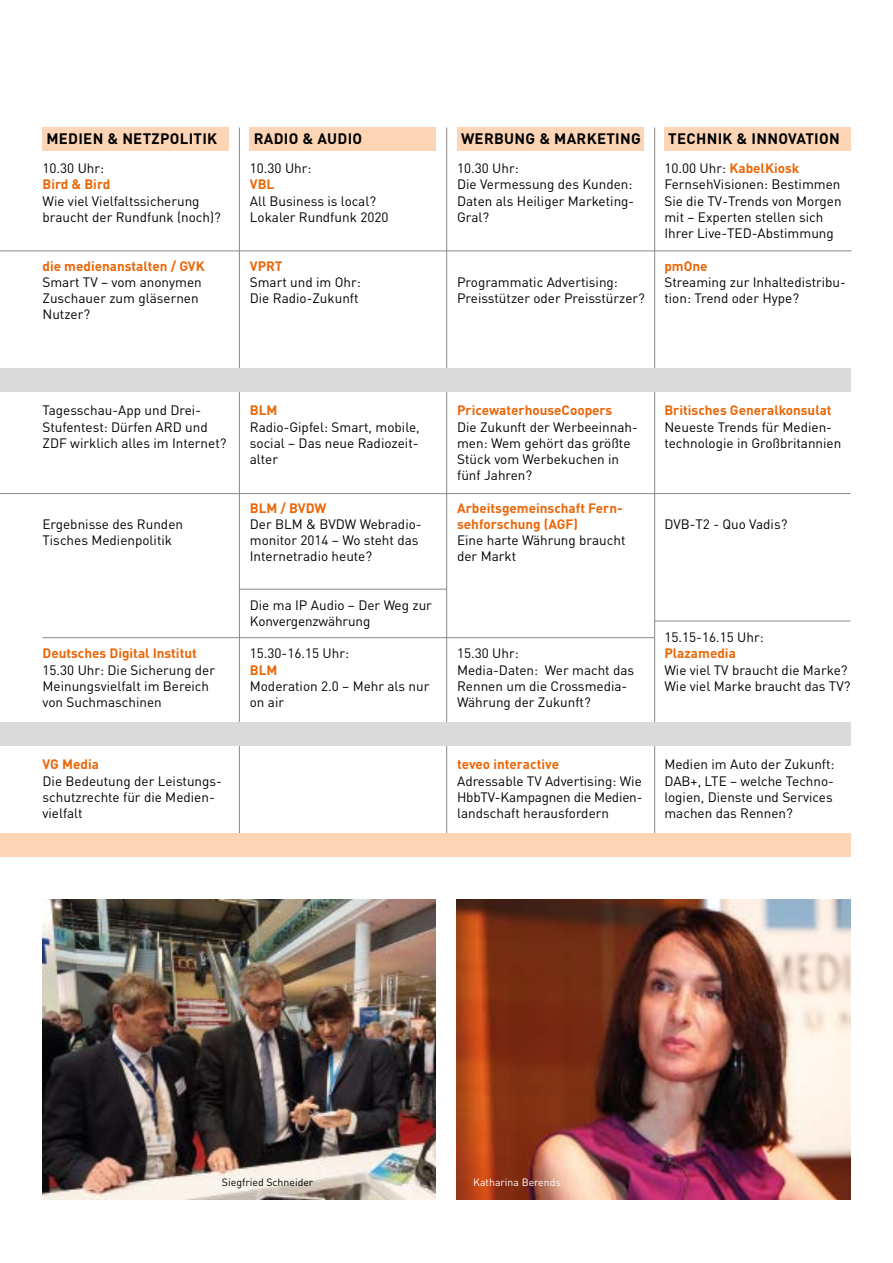
<style>
.page{position:relative;width:893px;height:1263px;background:#fff}
.page>*{position:absolute;margin:0;border:0;box-sizing:border-box;transform-origin:0 0}
.t1{font:700 15px "DIN Pro";letter-spacing:.02em;color:#000}
.t2{font:13.5px/16.2px "DIN Pro";color:#000}
.t3{font:700 13.5px/16.2px "DIN Pro";color:#ec6608}
.t4{font:10.5px "DIN Pro";color:#000}
.t5{font:10.5px "DIN Pro";color:#fff}
.s1{font-weight:700;color:#ec6608}
</style>
<div class="page">
<hr style="left:0;top:251px;width:851px;height:1px;background:#878787">
<hr style="left:0;top:493px;width:850px;height:1px;background:#878787">
<img style="left:457px;top:899px;width:393px;height:300px">
<div style="left:250px;top:128px;width:186px;height:23px;background:#fcd5b7"></div>
<div style="left:457px;top:128px;width:186px;height:23px;background:#fcd5b7"></div>
<div style="left:43px;top:128px;width:186px;height:23px;background:#fcd5b7"></div>
<hr style="left:239px;top:128px;width:1px;height:720px;background:#878787">
<hr style="left:446px;top:128px;width:1px;height:716px;background:#878787">
<div style="left:664px;top:128px;width:186px;height:23px;background:#fcd5b7"></div>
<hr style="left:654px;top:128px;width:1px;height:705px;background:#878787">
<div style="left:0;top:833px;width:850px;height:24px;background:#fcd5b7"></div>
<div style="left:0;top:368px;width:850px;height:23px;background:#dadada"></div>
<hr style="left:655px;top:621px;width:195px;height:1px;background:#878787">
<hr style="left:239px;top:589px;width:207px;height:1px;background:#878787">
<hr style="left:43px;top:637px;width:612px;height:1px;background:#878787">
<div style="left:0;top:722px;width:850px;height:23px;background:#dadada"></div>
<img style="left:43px;top:899px;width:393px;height:300px">
<p class="t1" style="left:46px;top:126px;width:172px">MEDIEN &amp; NETZPOLITIK</p>
<p class="t1" style="left:254px;top:126px;width:110px">RADIO &amp; AUDIO</p>
<p class="t1" style="left:461px;top:126px;width:181px">WERBUNG &amp; MARKETING</p>
<p class="t2" style="left:250px;top:160px;width:63px">10.30 Uhr:</p>
<p class="t3" style="left:250px;top:175px;width:26px">VBL</p>
<p class="t2" style="left:250px;top:192px;width:140px">All Business is local?<br>Lokaler Rundfunk 2020</p>
<p class="t3" style="left:250px;top:256px;width:34px">VPRT</p>
<p class="t2" style="left:250px;top:273px;width:113px">Smart und im Ohr:<br>Die Radio-Zukunft</p>
<p class="t2" style="left:43px;top:160px;width:63px">10.30 Uhr:</p>
<p class="t3" style="left:43px;top:175px;width:69px">Bird &amp; Bird</p>
<p class="t2" style="left:43px;top:192px;width:180px">Wie viel Vielfaltssicherung braucht der Rundfunk (noch)?</p>
<p class="t3" style="left:43px;top:256px;width:164px">die medienanstalten / GVK</p>
<p class="t2" style="left:43px;top:273px;width:161px">Smart TV – vom anonymen<br>Zuschauer zum gläsernen<br>Nutzer?</p>
<p class="t2" style="left:457px;top:160px;width:179px">10.30 Uhr:<br>Die Vermessung des Kunden:<br>Daten als Heiliger Marketing-<br>Gral?</p>
<p class="t2" style="left:457px;top:273px;width:189px">Programmatic Advertising:<br>Preisstützer oder Preisstürzer?</p>
<p class="t1" style="left:668px;top:126px;width:173px">TECHNIK &amp; INNOVATION</p>
<p class="t2" style="left:664px;top:160px;width:179px">10.00 Uhr: <span class="s1">KabelKiosk<br></span>FernsehVisionen: Bestimmen<br>Sie die TV-Trends von Morgen mit – Experten stellen sich<br>Ihrer Live-TED-Abstimmung</p>
<p class="t3" style="left:664px;top:256px;width:45px">pmOne</p>
<p class="t2" style="left:664px;top:273px;width:183px">Streaming zur Inhaltedistribu&shy;tion: Trend oder Hype?</p>
<p class="t2" style="left:43px;top:402px;width:186px">Tagesschau-App und Drei-<br>Stufentest: Dürfen ARD und<br>ZDF wirklich alles im Internet?</p>
<p class="t2" style="left:43px;top:515px;width:142px">Ergebnisse des Runden<br>Tisches Medienpolitik</p>
<p class="t3" style="left:43px;top:644px;width:156px">Deutsches Digital Institut</p>
<p class="t2" style="left:43px;top:661px;width:174px">15.30 Uhr: Die Sicherung der<br>Meinungsvielfalt im Bereich von Suchmaschinen</p>
<p class="t3" style="left:43px;top:755px;width:58px">VG Media</p>
<p class="t2" style="left:43px;top:772px;width:181px">Die Bedeutung der Leistungs&shy;schutzrechte für die Medien&shy;vielfalt</p>
<p class="t3" style="left:250px;top:401px;width:29px">BLM</p>
<p class="t2" style="left:250px;top:418px;width:171px;text-align:justify">Radio-Gipfel: Smart, mobile, social – Das neue Radiozeit&shy;alter</p>
<p class="t3" style="left:250px;top:498px;width:78px">BLM / BVDW</p>
<p class="t2" style="left:250px;top:515px;width:173px">Der BLM &amp; BVDW Webradio&shy;monitor 2014 – Wo steht das<br>Internetradio heute?</p>
<p class="t2" style="left:250px;top:596px;width:184px">Die ma IP Audio – Der Weg zur<br>Konvergenzwährung</p>
<p class="t2" style="left:250px;top:645px;width:101px">15.30-16.15 Uhr:</p>
<p class="t3" style="left:250px;top:660px;width:29px">BLM</p>
<p class="t2" style="left:250px;top:677px;width:181px">Moderation 2.0 – Mehr als nur on air</p>
<p class="t3" style="left:457px;top:401px;width:157px">PricewaterhouseCoopers</p>
<p class="t2" style="left:457px;top:418px;width:182px">Die Zukunft der Werbeeinnah&shy;men: Wem gehört das größte<br>Stück vom Werbekuchen in fünf Jahren?</p>
<p class="t3" style="left:457px;top:498px;width:167px">Arbeitsgemeinschaft Fern&shy;sehforschung (AGF)</p>
<p class="t2" style="left:457px;top:531px;width:170px">Eine harte Währung braucht der Markt</p>
<p class="t3" style="left:664px;top:401px;width:169px">Britisches Generalkonsulat</p>
<p class="t2" style="left:664px;top:418px;width:178px">Neueste Trends für Medien&shy;technologie in Großbritannien</p>
<p class="t2" style="left:664px;top:515px;width:124px">DVB-T2 - Quo Vadis?</p>
<p class="t2" style="left:457px;top:645px;width:179px">15.30 Uhr:<br>Media-Daten: Wer macht das<br>Rennen um die Crossmedia-<br>Währung der Zukunft?</p>
<p class="t3" style="left:457px;top:755px;width:103px">teveo interactive</p>
<p class="t2" style="left:457px;top:772px;width:187px;text-align:justify">Adressable TV Advertising: Wie HbbTV-Kampagnen die Medien&shy;landschaft herausfordern</p>
<p class="t2" style="left:664px;top:629px;width:101px">15.15-16.15 Uhr:</p>
<p class="t3" style="left:664px;top:644px;width:73px">Plazamedia</p>
<p class="t2" style="left:664px;top:661px;width:188px">Wie viel TV braucht die Marke?<br>Wie viel Marke braucht das TV?</p>
<p class="t2" style="left:664px;top:756px;width:172px">Medien im Auto der Zukunft:<br>DAB+, LTE – welche Techno&shy;logien, Dienste und Services machen das Rennen?</p>
<p class="t4" style="left:222px;top:1175px;width:93px">Siegfried Schneider</p>
<p class="t5" style="left:473px;top:1175px;width:89px">Katharina Berends</p>
</div>
